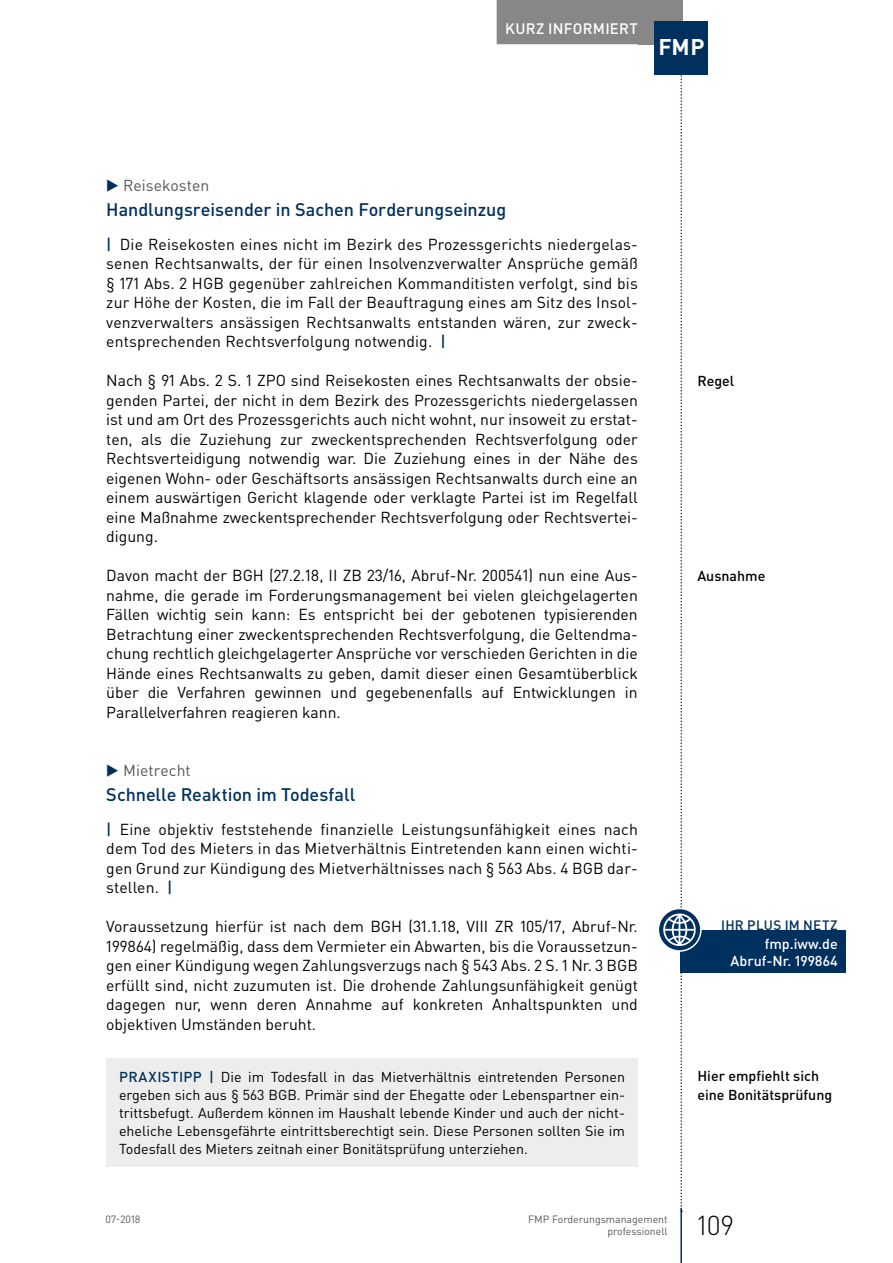
<style>
.page{position:relative;width:893px;height:1263px;background:#fff}
.page>*{position:absolute;margin:0;border:0;box-sizing:border-box;transform-origin:0 0}
.t1{font:300 27px "DIN Pro";color:#000}
.t2{font:700 22.5px "DIN Pro";color:#fff}
.t3{font:500 18px "DIN Pro";color:#00305d}
.t4{font:15.75px/19.5px "DIN Pro";color:#000;text-align:justify}
.t5{font:15.75px "DIN Pro";color:#575756}
.t6{font:500 15px "DIN Pro";letter-spacing:.015em;color:#fff}
.t7{font:14.25px/18px "DIN Pro";color:#000}
.t8{font:500 14.25px/19.5px "DIN Pro";color:#000}
.t9{font:500 14.25px/17.2px "DIN Pro";color:#fff;text-align:right}
.t10{font:500 13.5px "DIN Pro";color:#00305d}
.t11{font:10.5px/12.8px "DIN Pro";color:#575756;text-align:right}
.s1{color:#00305d}
.s2{font-weight:500;color:#00305d}
</style>
<div class="page">
<div style="left:638px;top:0;width:44px;height:44px;background:#878787"></div>
<hr style="left:680px;top:1208px;width:2px;height:55px;background:#00305d">
<div style="left:655px;top:21px;width:53px;height:53px;background:#00305d"></div>
<div style="left:497px;top:0;width:149px;height:44px;background:#878787"></div>
<div style="left:106px;top:1058px;width:532px;height:108px;background:#ededed"></div>
<div style="left:680px;top:930px;width:166px;height:43px;background:#00305d"></div>
<svg style="left:658px;top:908px;width:43px;height:43px"></svg>
<div style="left:658px;top:908px;width:44px;height:44px;border:2px solid #fff;border-radius:50%"></div>
<svg style="left:663px;top:0;width:33px;height:1212px"></svg>
<p class="t6" style="left:505px;top:18px;width:134px">Kurz informiert</p>
<h2 class="t2" style="left:658px;top:32px;width:48px">FMP</h2>
<p class="t5" style="left:106px;top:175px;width:104px"><span class="s1">▶</span> Reisekosten</p>
<p class="t3" style="left:106px;top:197px;width:401px">Handlungsreisender in Sachen Forderungseinzug</p>
<p class="t4" style="left:106px;top:234px;width:533px"><span class="s2">|</span> Die Reisekosten eines nicht im Bezirk des Prozessgerichts niedergelas&shy;senen Rechtsanwalts, der für einen Insolvenzverwalter Ansprüche gemäß § 171 Abs. 2 HGB gegenüber zahlreichen Kommanditisten verfolgt, sind bis zur Höhe der Kosten, die im Fall der Beauftragung eines am Sitz des Insol&shy;venzverwalters ansässigen Rechtsanwalts entstanden wären, zur zweck&shy;entsprechenden Rechtsverfolgung notwendig. <span class="s2">|</span></p>
<p class="t4" style="left:106px;top:370px;width:533px">Nach § 91 Abs. 2 S. 1 ZPO sind Reisekosten eines Rechtsanwalts der obsie&shy;genden Partei, der nicht in dem Bezirk des Prozessgerichts niedergelassen ist und am Ort des Prozessgerichts auch nicht wohnt, nur insoweit zu erstat&shy;ten, als die Zuziehung zur zweckentsprechenden Rechtsverfolgung oder Rechtsverteidigung notwendig war. Die Zuziehung eines in der Nähe des eigenen Wohn- oder Geschäftsorts ansässigen Rechtsanwalts durch eine an einem auswärtigen Gericht klagende oder verklagte Partei ist im Regelfall eine Maßnahme zweckentsprechender Rechtsverfolgung oder Rechtsvertei&shy;digung.</p>
<p class="t4" style="left:106px;top:565px;width:533px">Davon macht der BGH (27.2.18, II ZB 23/16, Abruf-Nr. 200541) nun eine Aus&shy;nahme, die gerade im Forderungsmanagement bei vielen gleichgelagerten Fällen wichtig sein kann: Es entspricht bei der gebotenen typisierenden Betrachtung einer zweckentsprechenden Rechtsverfolgung, die Geltendma&shy;chung rechtlich gleichgelagerter Ansprüche vor verschieden Gerichten in die Hände eines Rechtsanwalts zu geben, damit dieser einen Gesamtüberblick über die Verfahren gewinnen und gegebenenfalls auf Entwicklungen in Parallelverfahren reagieren kann.</p>
<p class="t5" style="left:106px;top:760px;width:86px"><span class="s1">▶</span> Mietrecht</p>
<p class="t3" style="left:106px;top:782px;width:250px">Schnelle Reaktion im Todesfall</p>
<p class="t4" style="left:106px;top:819px;width:533px"><span class="s2">|</span> Eine objektiv feststehende finanzielle Leistungsunfähigkeit eines nach dem Tod des Mieters in das Mietverhältnis Eintretenden kann einen wichti&shy;gen Grund zur Kündigung des Mietverhältnisses nach § 563 Abs. 4 BGB dar&shy;stellen. <span class="s2">|</span></p>
<p class="t4" style="left:106px;top:916px;width:533px">Voraussetzung hierfür ist nach dem BGH (31.1.18, VIII ZR 105/17, Abruf-Nr.<br>199864) regelmäßig, dass dem Vermieter ein Abwarten, bis die Voraussetzun&shy;gen einer Kündigung wegen Zahlungsverzugs nach § 543 Abs. 2 S. 1 Nr. 3 BGB erfüllt sind, nicht zuzumuten ist. Die drohende Zahlungsunfähigkeit genügt dagegen nur, wenn deren Annahme auf konkreten Anhaltspunkten und objektiven Umständen beruht.</p>
<p class="t7" style="left:119px;top:1067px;width:508px"><span class="s2">PRAXISTI PP |</span> Die im Todesfall in das Mietverhältnis eintretenden Personen ergeben sich aus § 563 BGB. Primär sind der Ehegatte oder Lebenspartner ein&shy;trittsbefugt. Außerdem können im Haushalt lebende Kinder und auch der nicht&shy;eheliche Lebensgefährte eintrittsberechtigt sein. Diese Personen sollten Sie im Todesfall des Mieters zeitnah einer Bonitätsprüfung unterziehen.</p>
<p class="t8" style="left:697px;top:371px;width:38px">Regel</p>
<p class="t8" style="left:697px;top:566px;width:70px">Ausnahme</p>
<p class="t10" style="left:721px;top:916px;width:92px">IHR PLUS IM NETZ</p>
<p class="t9" style="left:731px;top:934px;width:109px">fmp.iww.de<br>Abruf-N r. 199864</p>
<p class="t8" style="left:697px;top:1065px;width:136px">Hier empfiehlt sich eine Bonitätsprüfung</p>
<p class="t11" style="left:106px;top:1212px;width:37px">07-2018</p>
<p class="t11" style="left:528px;top:1212px;width:141px">FMP Forderungsmanagement professionell</p>
<h1 class="t1" style="left:697px;top:1207px;width:38px">109</h1>
</div>
